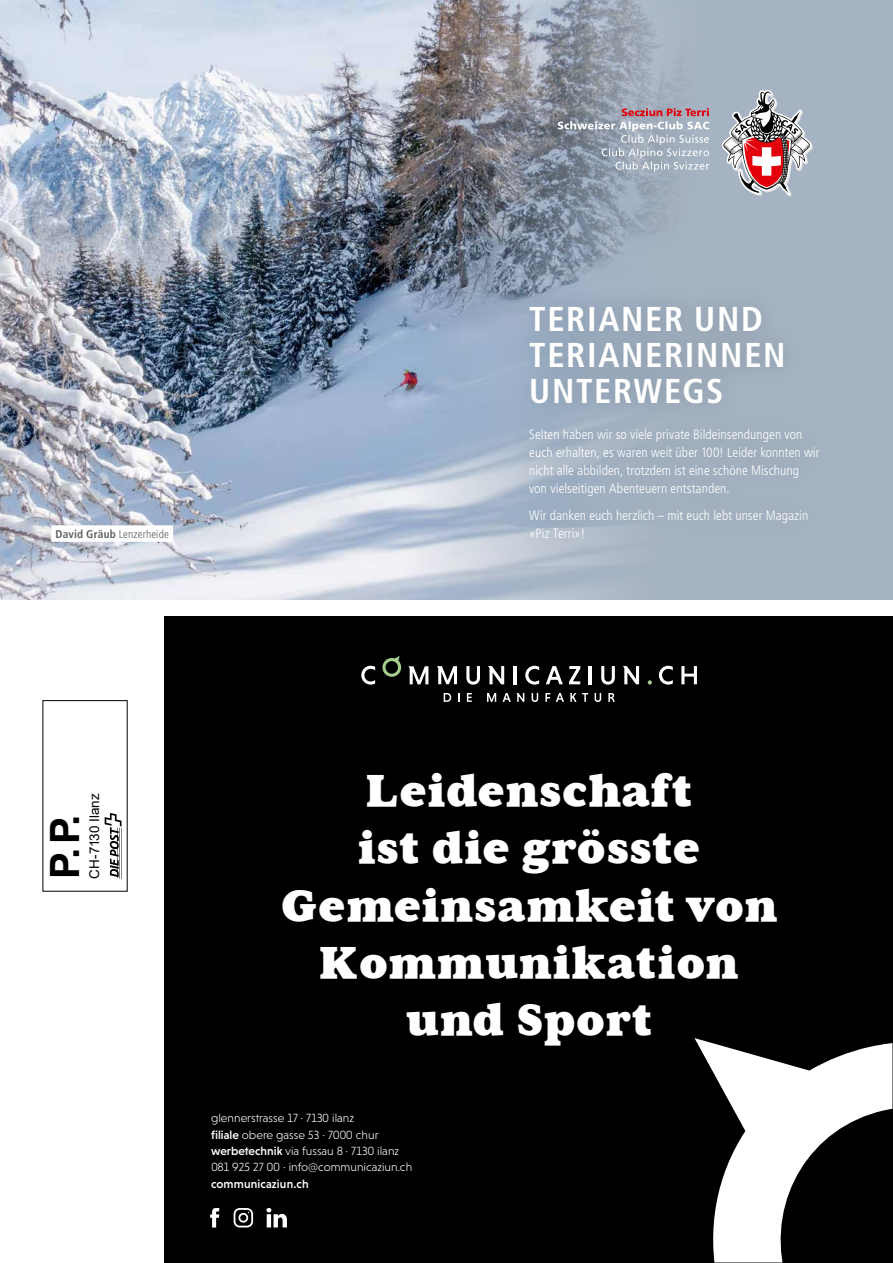
<style>
.page{position:relative;width:893px;height:1263px;background:#fff}
.page>*{position:absolute;margin:0;border:0;box-sizing:border-box;transform-origin:0 0}
.t1{font:45.15px/57.2px "Aurea Ultra Roman";color:#fff;text-align:center}
.t2{font:700 40.35px "Arial";color:#000}
.t3{font:700 condensed 34.5px/36px "Frutiger";letter-spacing:.045em;color:#fff}
.t4{font:300 condensed 13.5px/18px "Frutiger";letter-spacing:.005em;color:#fff}
.t5{font:13.5px "Arial";color:#000}
.t6{font:300 12px/16.4px "Niveau Grotesk";color:#fff}
.t7{font:500 12px "Niveau Grotesk";letter-spacing:.01em;color:#fff}
.t8{font:300 condensed 11.25px "Frutiger";letter-spacing:.01em;color:#5a5f61}
.s1{font-weight:700}
.s2{font-weight:500}
</style>
<div class="page">
<img style="left:0;top:0;width:893px;height:600px">
<svg style="left:722px;top:90px;width:91px;height:106px"></svg>
<svg style="left:558px;top:108px;width:151px;height:64px;background:#a2a5b2"></svg>
<hr style="left:121px;top:828px;width:1px;height:51px;background:#000">
<svg style="left:105px;top:813px;width:16px;height:65px"></svg>
<hr style="left:119px;top:828px;width:1px;height:51px;background:#000">
<div style="left:165px;top:617px;width:728px;height:646px;background:#000"></div>
<svg style="left:361px;top:666px;width:14px;height:19px"></svg>
<svg style="left:466px;top:666px;width:14px;height:19px"></svg>
<svg style="left:488px;top:666px;width:16px;height:18px"></svg>
<hr style="left:514px;top:666px;width:3px;height:18px;background:#fff">
<svg style="left:525px;top:666px;width:14px;height:19px"></svg>
<svg style="left:546px;top:666px;width:17px;height:18px"></svg>
<svg style="left:569px;top:666px;width:11px;height:18px"></svg>
<hr style="left:589px;top:666px;width:3px;height:18px;background:#fff">
<svg style="left:601px;top:666px;width:14px;height:19px"></svg>
<svg style="left:623px;top:666px;width:16px;height:18px"></svg>
<svg style="left:648px;top:680px;width:4px;height:4px"></svg>
<svg style="left:659px;top:666px;width:14px;height:19px"></svg>
<svg style="left:681px;top:666px;width:16px;height:18px"></svg>
<svg style="left:408px;top:666px;width:20px;height:18px"></svg>
<svg style="left:437px;top:666px;width:20px;height:18px"></svg>
<svg style="left:444px;top:693px;width:7px;height:9px"></svg>
<svg style="left:467px;top:693px;width:5px;height:9px"></svg>
<svg style="left:487px;top:693px;width:9px;height:9px"></svg>
<svg style="left:503px;top:693px;width:8px;height:9px"></svg>
<svg style="left:517px;top:693px;width:7px;height:9px"></svg>
<svg style="left:532px;top:693px;width:6px;height:9px"></svg>
<svg style="left:545px;top:693px;width:5px;height:9px"></svg>
<svg style="left:556px;top:693px;width:8px;height:9px"></svg>
<svg style="left:570px;top:693px;width:18px;height:9px"></svg>
<svg style="left:595px;top:693px;width:6px;height:9px"></svg>
<svg style="left:608px;top:693px;width:7px;height:9px"></svg>
<svg style="left:382px;top:656px;width:19px;height:21px"></svg>
<svg style="left:266px;top:1208px;width:21px;height:19px"></svg>
<svg style="left:210px;top:1208px;width:9px;height:19px"></svg>
<svg style="left:234px;top:1208px;width:19px;height:19px"></svg>
<svg style="left:694px;top:1038px;width:197px;height:223px"></svg>
<div style="left:508px;top:283px;width:331px;height:277px;background:#1c394b;opacity:.3"></div>
<div style="left:51px;top:525px;width:122px;height:17px;background:#fff"></div>
<h3 class="t3" style="left:529px;top:301px;width:258px">TERIANER UND<br>TERIANERINNEN<br>UNTERWEGS</h3>
<p class="t4" style="left:529px;top:426px;width:292px">Selten haben wir so viele private Bildeinsendungen von euch erhalten, es waren weit über 100! Leider konnten wir nicht alle abbilden, trotzdem ist eine schöne Mischung von vielseitigen Abenteuern entstanden.</p>
<p class="t4" style="left:529px;top:507px;width:281px">Wir danken euch herzlich – mit euch lebt unser Magazin</p>
<p class="t8" style="left:55px;top:527px;width:115px"><span class="s1">David Gräub</span> Lenzerheide</p>
<p class="t4" style="left:529px;top:525px;width:58px">«Piz Terri»!</p>
<h2 class="t2" style="left:36px;top:879px;width:66px;rotate:-90deg">P. P.</h2>
<p class="t5" style="left:85px;top:879px;width:87px;rotate:-90deg">CH-7130 Ilanz</p>
<h1 class="t1" style="left:280px;top:762px;width:499px">Leidenschaft<br>ist die grösste<br>Gemeinsamkeit von<br>Kommunikation und Sport</h1>
<p class="t6" style="left:211px;top:1110px;width:203px">glennerstrasse 17 · 7130 ilanz<br><span class="s2">filiale</span> obere gasse 53 · 7000 chur <span class="s2">werbetechnik</span> via fussau 8 · 7130 ilanz 081 925 27 00 · info@communicaziun.ch</p>
<p class="t7" style="left:211px;top:1176px;width:99px">communicaziun.ch</p>
</div>
